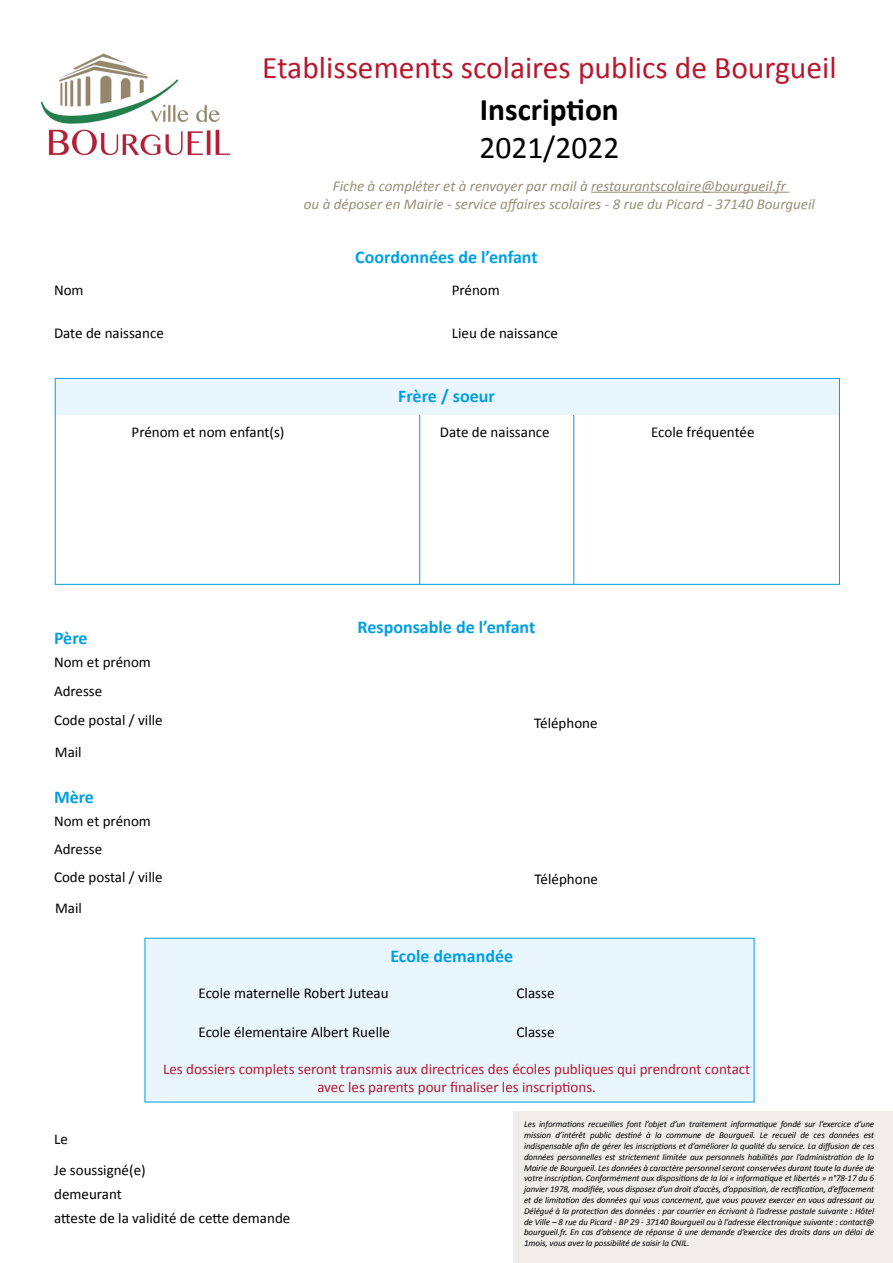
<style>
.page{position:relative;width:893px;height:1263px;background:#fff}
.page>*{position:absolute;margin:0;border:0;box-sizing:border-box;transform-origin:0 0}
.t1{font:31.5px "Calibri";color:#b7182d}
.t2{font:700 31.5px "Calibri";color:#000}
.t3{font:31.5px "Calibri";color:#000}
.t4{font:700 18px "Calibri";color:#009fe3}
.t5{font:15px/28px "Calibri";color:#000}
.t6{font:italic 15px/18px "Calibri";color:#9a8f77;text-align:center}
.t7{font:15px/18px "Calibri";color:#b7182d;text-align:center}
.t8{font:italic 9px/10.8px "Calibri";letter-spacing:-.01em;color:#000;text-align:justify}
</style>
<div class="page">
<div style="left:513px;top:1111px;width:380px;height:152px;background:#f1eee9"></div>
<div style="left:145px;top:938px;width:609px;height:164px;background:#eaf6fe"></div>
<div style="left:55px;top:378px;width:785px;height:37px;background:#eaf6fe"></div>
<img style="left:40px;top:53px;width:191px;height:103px">
<hr style="left:591px;top:192px;width:198px;height:1px;background:#9a8f77">
<hr style="left:419px;top:415px;width:1px;height:170px;background:#009fe3">
<hr style="left:573px;top:415px;width:1px;height:170px;background:#009fe3">
<div style="left:55px;top:378px;width:785px;height:207px;border:1px solid #009fe3"></div>
<h1 class="t1" style="left:262px;top:47px;width:576px">Etablissements scolaires publics de Bourgueil</h1>
<h1 class="t2" style="left:480px;top:89px;width:141px">Inscription</h1>
<h1 class="t3" style="left:479px;top:127px;width:141px">2021/2022</h1>
<h3 class="t6" style="left:304px;top:176px;width:513px">Fiche à compléter et à renvoyer par mail à restaurantscolaire@bourgueil.fr<br>ou à déposer en Mairie - service affaires scolaires - 8 rue du Picard - 37140 Bourgueil</h3>
<h3 class="t5" style="left:54px;top:276px;width:31px">Nom</h3>
<h3 class="t5" style="left:54px;top:319px;width:111px">Date de naissance</h3>
<h2 class="t4" style="left:355px;top:246px;width:184px">Coordonnées de l’enfant</h2>
<h3 class="t5" style="left:452px;top:276px;width:50px">Prénom</h3>
<h3 class="t5" style="left:452px;top:319px;width:108px">Lieu de naissance</h3>
<h2 class="t4" style="left:398px;top:385px;width:98px">Frère / soeur</h2>
<h3 class="t5" style="left:132px;top:418px;width:154px">Prénom et nom enfant(s)</h3>
<h3 class="t5" style="left:440px;top:418px;width:111px">Date de naissance</h3>
<h3 class="t5" style="left:651px;top:418px;width:105px">Ecole fréquentée</h3>
<h2 class="t4" style="left:54px;top:627px;width:35px">Père</h2>
<h2 class="t4" style="left:358px;top:615px;width:179px">Responsable de l’enfant</h2>
<h3 class="t5" style="left:54px;top:648px;width:98px">Nom et prénom</h3>
<h3 class="t5" style="left:54px;top:677px;width:50px">Adresse</h3>
<h3 class="t5" style="left:54px;top:706px;width:110px">Code postal / ville</h3>
<h3 class="t5" style="left:55px;top:738px;width:28px">Mail</h3>
<h2 class="t4" style="left:54px;top:785px;width:42px">Mère</h2>
<h3 class="t5" style="left:54px;top:806px;width:110px">Nom et prénom<br>Adresse<br>Code postal / ville</h3>
<h3 class="t5" style="left:55px;top:894px;width:28px">Mail</h3>
<h3 class="t5" style="left:534px;top:709px;width:65px">Téléphone</h3>
<h3 class="t5" style="left:535px;top:865px;width:65px">Téléphone</h3>
<h2 class="t4" style="left:390px;top:945px;width:124px">Ecole demandée</h2>
<h3 class="t5" style="left:517px;top:979px;width:39px">Classe</h3>
<h3 class="t5" style="left:517px;top:1018px;width:39px">Classe</h3>
<h3 class="t7" style="left:163px;top:1060px;width:589px">Les dossiers complets seront transmis aux directrices des écoles publiques qui prendront contact avec les parents pour finaliser les inscriptions.</h3>
<h3 class="t5" style="left:199px;top:979px;width:192px">Ecole maternelle Robert Juteau</h3>
<h3 class="t5" style="left:199px;top:1018px;width:193px">Ecole élementaire Albert Ruelle</h3>
<h3 class="t5" style="left:54px;top:1123px;width:93px;line-height:31.8px">Le<br>Je soussigné(e)</h3>
<h3 class="t5" style="left:54px;top:1182px;width:238px;line-height:24px">demeurant<br>atteste de la validité de cette demande</h3>
<p class="t8" style="left:524px;top:1119px;width:352px">Les informations recueillies font l’objet d’un traitement informatique fondé sur l’exercice d’une mission d’intérêt public destiné à la commune de Bourgueil. Le recueil de ces données est indispensable afin de gérer les inscriptions et d’améliorer la qualité du service. La diffusion de ces données personnelles est strictement limitée aux personnels habilités par l’administration de la Mairie de Bourgueil. Les données à caractère personnel seront conservées durant toute la durée de votre inscription. Conformément aux dispositions de la loi « informatique et libertés » n°78-17 du 6 janvier 1978, modifiée, vous disposez d’un droit d’accès, d’opposition, de rectification, d’effacement et de limitation des données qui vous concernent, que vous pouvez exercer en vous adressant au Délégué à la protection des données : par courrier en écrivant à l’adresse postale suivante : Hôtel de Ville – 8 rue du Picard - BP 29 - 37140 Bourgueil ou à l’adresse électronique suivante : contact@ bourgueil.fr. En cas d’absence de réponse à une demande d’exercice des droits dans un délai de 1mois, vous avez la possibilité de saisir la CNIL.</p>
</div>
